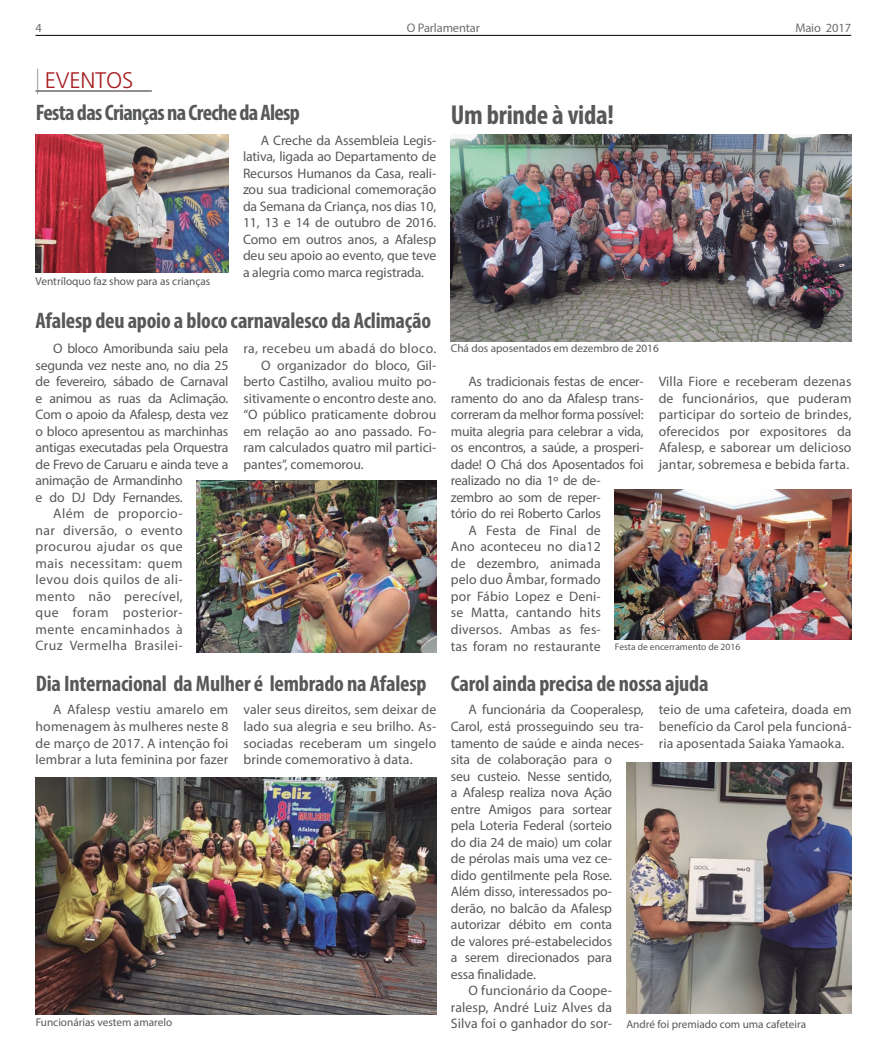
<style>
.page{position:relative;width:886px;height:1063px;background:#fff}
.page>*{position:absolute;margin:0;border:0;box-sizing:border-box;transform-origin:0 0}
.t1{font:700 condensed 27.5px "Myriad Pro";letter-spacing:-.01em;color:#57585a}
.t2{font:700 condensed 22.5px "Myriad Pro";letter-spacing:-.01em;color:#57585a}
.t3{font:700 condensed 22.5px "Myriad Pro";letter-spacing:-.03em;color:#57585a}
.t4{font:300 22.5px "Frutiger";letter-spacing:-.01em;color:#a61e22}
.t5{font:13.75px/16.5px "Myriad Pro";letter-spacing:-.01em;color:#57585a;text-align:justify}
.t6{font:13.75px "Myriad Pro";letter-spacing:.01em;color:#57585a}
.t7{font:13.75px "Myriad Pro";letter-spacing:.03em;color:#57585a}
.t8{font:12.5px "Myriad Pro";letter-spacing:-.01em;color:#6c6d70}
.t9{font:11.25px "Myriad Pro";color:#57585a}
.t10{font:9.62px "Myriad Pro";color:#57585a}
.s1{font-family:"Existence";font-size:25px;color:#808080}
.s2{color:#fff}
</style>
<div class="page">
<hr style="left:36px;top:35px;width:814px;height:1px;background:#000">
<hr style="left:36px;top:91px;width:116px;height:1px;background:#231f20">
<img style="left:36px;top:134px;width:193px;height:138px">
<img style="left:36px;top:777px;width:400px;height:236px">
<img style="left:614px;top:489px;width:236px;height:150px">
<img style="left:450px;top:134px;width:400px;height:207px">
<img style="left:197px;top:480px;width:239px;height:172px">
<img style="left:626px;top:762px;width:224px;height:250px">
<p class="t8" style="left:36px;top:20px;width:8px">4</p>
<p class="t8" style="left:406px;top:20px;width:75px">O Parlamentar</p>
<p class="t8" style="left:795px;top:20px;width:57px">Maio 2017</p>
<h2 class="t4" style="left:36px;top:67px;width:117px"><span class="s1">|</span> EVENTOS <span class="s2">.</span></h2>
<h2 class="t3" style="left:36px;top:99px;width:265px">Festa das Crianças na Creche da Alesp</h2>
<p class="t9" style="left:36px;top:274px;width:176px">Ventríloquo faz show para as crianças</p>
<p class="t5" style="left:243px;top:132px;width:195px;text-indent:18px">A Creche da Assembleia Legis&shy;lativa, ligada ao Departamento de Recursos Humanos da Casa, reali&shy;zou sua tradicional comemoração da Semana da Criança, nos dias 10, 11, 13 e 14 de outubro de 2016.<br>Como em outros anos, a Afalesp deu seu apoio ao evento, que teve a alegria como marca registrada.</p>
<h2 class="t2" style="left:36px;top:307px;width:397px">Afalesp deu apoio a bloco carnavalesco da Aclimação</h2>
<p class="t5" style="left:53px;top:340px;width:176px">O bloco Amoribunda saiu pela</p>
<p class="t5" style="left:36px;top:356px;width:194px">segunda vez neste ano, no dia 25</p>
<p class="t5" style="left:36px;top:373px;width:194px">de fevereiro, sábado de Carnaval</p>
<p class="t5" style="left:36px;top:389px;width:194px">e animou as ruas da Aclimação.</p>
<p class="t5" style="left:36px;top:406px;width:194px">Com o apoio da Afalesp, desta vez</p>
<p class="t5" style="left:36px;top:422px;width:194px">o bloco apresentou as marchinhas</p>
<p class="t5" style="left:36px;top:439px;width:194px">antigas executadas pela Orquestra</p>
<p class="t5" style="left:36px;top:455px;width:194px">de Frevo de Caruaru e ainda teve a</p>
<p class="t5" style="left:36px;top:472px;width:149px">animação de Armandinho</p>
<p class="t5" style="left:36px;top:488px;width:149px">e do DJ Ddy Fernandes.</p>
<p class="t7" style="left:53px;top:505px;width:131px">Além de proporcio-</p>
<p class="t7" style="left:36px;top:521px;width:149px">nar diversão, o evento</p>
<p class="t7" style="left:36px;top:538px;width:149px">procurou ajudar os que</p>
<p class="t7" style="left:36px;top:554px;width:149px">mais necessitam: quem</p>
<p class="t7" style="left:36px;top:571px;width:149px">levou dois quilos de ali-</p>
<p class="t7" style="left:36px;top:587px;width:149px">mento não perecível,</p>
<p class="t7" style="left:36px;top:604px;width:149px">que foram posterior-</p>
<p class="t7" style="left:36px;top:620px;width:149px">mente encaminhados à</p>
<p class="t7" style="left:36px;top:637px;width:149px">Cruz Vermelha Brasilei-</p>
<p class="t7" style="left:243px;top:340px;width:194px">ra, recebeu um abadá do bloco.</p>
<p class="t5" style="left:261px;top:356px;width:176px">O organizador do bloco, Gil-</p>
<p class="t5" style="left:243px;top:373px;width:194px">berto Castilho, avaliou muito po-</p>
<p class="t5" style="left:243px;top:389px;width:194px">sitivamente o encontro deste ano.</p>
<p class="t5" style="left:243px;top:406px;width:194px">“O público praticamente dobrou</p>
<p class="t5" style="left:243px;top:422px;width:194px">em relação ao ano passado. Fo-</p>
<p class="t5" style="left:243px;top:439px;width:194px">ram calculados quatro mil partici-</p>
<p class="t5" style="left:243px;top:455px;width:122px">pantes”, comemorou.</p>
<h2 class="t2" style="left:36px;top:669px;width:392px">Dia Internacional da Mulher é lembrado na Afalesp</h2>
<p class="t5" style="left:36px;top:701px;width:194px;text-indent:18px">A Afalesp vestiu amarelo em homenagem às mulheres neste 8 de março de 2017. A intenção foi lembrar a luta feminina por fazer</p>
<p class="t5" style="left:243px;top:701px;width:194px">valer seus direitos, sem deixar de lado sua alegria e seu brilho. As&shy;sociadas receberam um singelo brinde comemorativo à data.</p>
<p class="t9" style="left:36px;top:1015px;width:138px">Funcionárias vestem amarelo</p>
<h1 class="t1" style="left:450px;top:98px;width:165px">Um brinde à vida!</h1>
<p class="t9" style="left:450px;top:341px;width:209px">Chá dos aposentados em dezembro de 2016</p>
<p class="t5" style="left:468px;top:373px;width:176px">As tradicionais festas de encer-</p>
<p class="t5" style="left:450px;top:389px;width:194px">ramento do ano da Afalesp trans-</p>
<p class="t5" style="left:450px;top:406px;width:194px">correram da melhor forma possível:</p>
<p class="t5" style="left:450px;top:422px;width:194px">muita alegria para celebrar a vida,</p>
<p class="t5" style="left:450px;top:439px;width:194px">os encontros, a saúde, a prosperi-</p>
<p class="t5" style="left:450px;top:455px;width:194px">dade! O Chá dos Aposentados foi</p>
<p class="t5" style="left:450px;top:472px;width:151px">realizado no dia 1º de de-</p>
<p class="t5" style="left:450px;top:488px;width:151px">zembro ao som de reper-</p>
<p class="t5" style="left:450px;top:505px;width:151px">tório do rei Roberto Carlos</p>
<p class="t6" style="left:468px;top:521px;width:134px">A Festa de Final de</p>
<p class="t6" style="left:450px;top:538px;width:151px">Ano aconteceu no dia12</p>
<p class="t6" style="left:450px;top:554px;width:151px">de dezembro, animada</p>
<p class="t6" style="left:450px;top:571px;width:151px">pelo duo Âmbar, formado</p>
<p class="t6" style="left:450px;top:587px;width:151px">por Fábio Lopez e Deni-</p>
<p class="t6" style="left:450px;top:604px;width:151px">se Matta, cantando hits</p>
<p class="t6" style="left:450px;top:620px;width:151px">diversos. Ambas as fes-</p>
<p class="t6" style="left:450px;top:637px;width:151px">tas foram no restaurante</p>
<p class="t5" style="left:658px;top:373px;width:194px">Villa Fiore e receberam dezenas de funcionários, que puderam participar do sorteio de brindes, oferecidos por expositores da Afalesp, e saborear um delicioso jantar, sobremesa e bebida farta.</p>
<p class="t10" style="left:614px;top:640px;width:127px">Festa de encerramento de 2016</p>
<h2 class="t2" style="left:450px;top:669px;width:259px">Carol ainda precisa de nossa ajuda</h2>
<p class="t5" style="left:468px;top:701px;width:176px">A funcionária da Cooperalesp,</p>
<p class="t5" style="left:450px;top:717px;width:194px">Carol, está prosseguindo seu tra-</p>
<p class="t5" style="left:450px;top:734px;width:194px">tamento de saúde e ainda neces-</p>
<p class="t5" style="left:450px;top:750px;width:163px">sita de colaboração para o</p>
<p class="t5" style="left:450px;top:767px;width:163px">seu custeio. Nesse sentido,</p>
<p class="t5" style="left:450px;top:783px;width:163px">a Afalesp realiza nova Ação</p>
<p class="t5" style="left:450px;top:800px;width:163px">entre Amigos para sortear</p>
<p class="t5" style="left:450px;top:816px;width:163px">pela Loteria Federal (sorteio</p>
<p class="t5" style="left:450px;top:833px;width:163px">do dia 24 de maio) um colar</p>
<p class="t5" style="left:450px;top:849px;width:163px">de pérolas mais uma vez ce-</p>
<p class="t5" style="left:450px;top:866px;width:163px">dido gentilmente pela Rose.</p>
<p class="t5" style="left:450px;top:882px;width:163px">Além disso, interessados po-</p>
<p class="t5" style="left:450px;top:899px;width:163px">derão, no balcão da Afalesp</p>
<p class="t5" style="left:450px;top:915px;width:163px">autorizar débito em conta</p>
<p class="t5" style="left:450px;top:932px;width:163px">de valores pré-estabelecidos</p>
<p class="t5" style="left:450px;top:948px;width:163px">a serem direcionados para</p>
<p class="t5" style="left:450px;top:965px;width:87px">essa finalidade.</p>
<p class="t6" style="left:468px;top:981px;width:145px">O funcionário da Coope-</p>
<p class="t6" style="left:450px;top:998px;width:163px">ralesp, André Luiz Alves da</p>
<p class="t6" style="left:450px;top:1014px;width:163px">Silva foi o ganhador do sor-</p>
<p class="t5" style="left:658px;top:701px;width:194px">teio de uma cafeteira, doada em benefício da Carol pela funcioná&shy;ria aposentada Saiaka Yamaoka.</p>
<p class="t9" style="left:626px;top:1017px;width:181px">André foi premiado com uma cafeteira</p>
</div>
